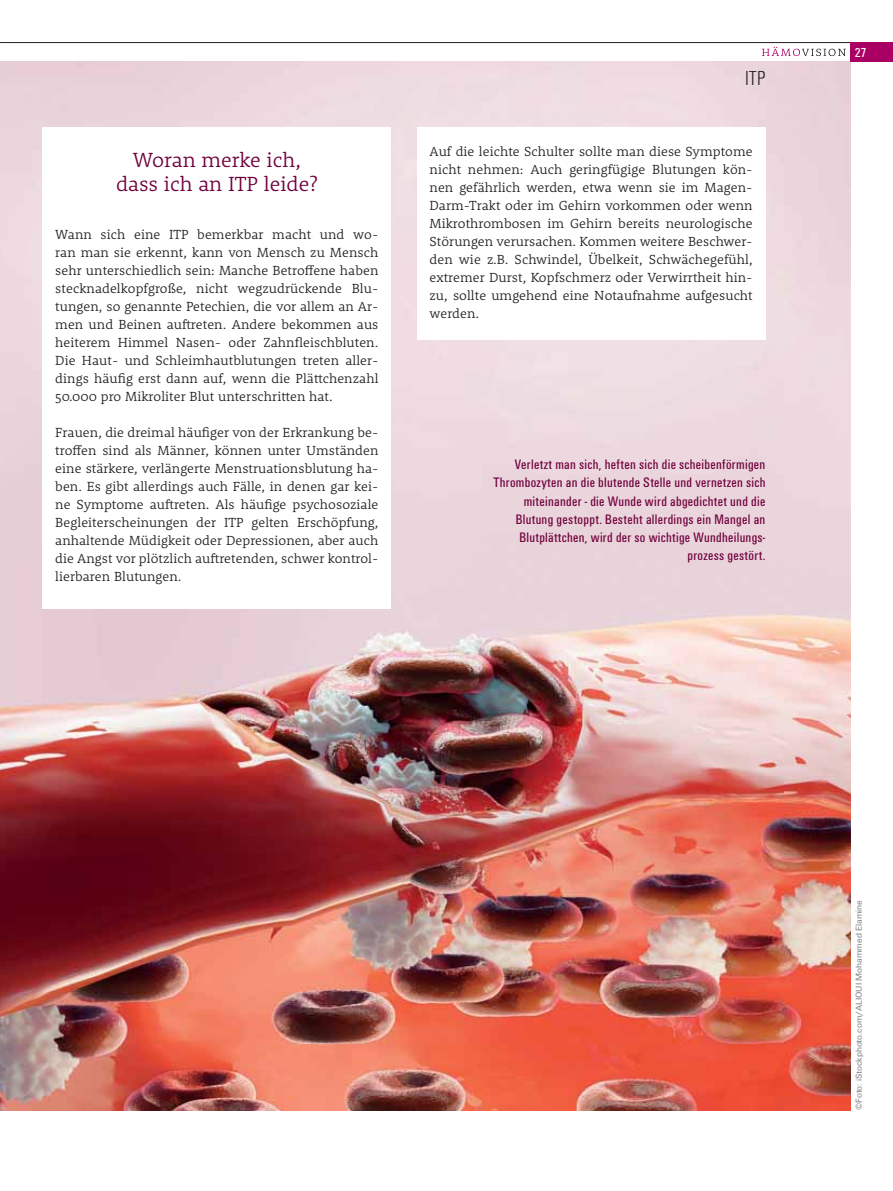
<style>
.page{position:relative;width:893px;height:1191px;background:#fff}
.page>*{position:absolute;margin:0;border:0;box-sizing:border-box;transform-origin:0 0}
.t1{font:300 21px/24px "Rooney";color:#70003d;text-align:center}
.t2{font:300 condensed 21px "Unitus T";color:#231f20}
.t3{font:condensed 14.25px/18px "Unitus T";letter-spacing:.02em;color:#70003d;text-align:right}
.t4{font:300 13.5px/18px "Rooney";letter-spacing:.005em;color:#231f20;text-align:justify}
.t5{font:condensed 13.5px "Unitus T";color:#fff}
.t6{font:9px "Unitus T";color:#808285}
</style>
<div class="page">
<hr style="left:0;top:42px;width:893px;height:1px;background:#231f20">
<img style="left:0;top:62px;width:850px;height:1048px">
<div style="left:43px;top:213px;width:348px;height:395px;background:#fff"></div>
<div style="left:43px;top:128px;width:348px;height:85px;background:#fff"></div>
<div style="left:417px;top:128px;width:348px;height:212px;background:#fff"></div>
<div style="left:850px;top:43px;width:43px;height:19px;background:#ab0063"></div>
<svg style="left:762px;top:47px;width:84px;height:9px"></svg>
<h1 class="t2" style="left:745px;top:69px;width:22px">ITP</h1>
<h1 class="t1" style="left:116px;top:150px;width:203px">Woran merke ich, dass ich an ITP leide?</h1>
<p class="t4" style="left:429px;top:143px;width:325px">Auf die leichte Schulter sollte man diese Symptome nicht nehmen: Auch geringfügige Blutungen kön&shy;nen gefährlich werden, etwa wenn sie im Magen-Darm-Trakt oder im Gehirn vorkommen oder wenn Mikrothrombosen im Gehirn bereits neurologische Störungen verursachen. Kommen weitere Beschwer&shy;den wie z.B. Schwindel, Übelkeit, Schwächegefühl, extremer Durst, Kopfschmerz oder Verwirrtheit hin&shy;zu, sollte umgehend eine Notaufnahme aufgesucht werden.</p>
<p class="t4" style="left:55px;top:226px;width:325px">Wann sich eine ITP bemerkbar macht und wo&shy;ran man sie erkennt, kann von Mensch zu Mensch sehr unterschiedlich sein: Manche Betroffene haben stecknadelkopfgroße, nicht wegzudrückende Blu&shy;tungen, so genannte Petechien, die vor allem an Ar&shy;men und Beinen auftreten. Andere bekommen aus heiterem Himmel Nasen- oder Zahnfleischbluten.<br>Die Haut- und Schleimhautblutungen treten aller&shy;dings häufig erst dann auf, wenn die Plättchenzahl 50.000 pro Mikroliter Blut unterschritten hat.</p>
<p class="t4" style="left:55px;top:424px;width:325px">Frauen, die dreimal häufiger von der Erkrankung be&shy;troffen sind als Männer, können unter Umständen eine stärkere, verlängerte Menstruationsblutung ha&shy;ben. Es gibt allerdings auch Fälle, in denen gar kei&shy;ne Symptome auftreten. Als häufige psychosoziale Begleiterscheinungen der ITP gelten Erschöpfung, anhaltende Müdigkeit oder Depressionen, aber auch die Angst vor plötzlich auftretenden, schwer kontrol&shy;lierbaren Blutungen.</p>
<p class="t3" style="left:493px;top:456px;width:273px">Verletzt man sich, heften sich die scheibenförmigen Thrombozyten an die blutende Stelle und vernetzen sich miteinander - die Wunde wird abgedichtet und die Blutung gestoppt. Besteht allerdings ein Mangel an Blutplättchen, wird der so wichtige Wundheilungs&shy;prozess gestört.</p>
<p class="t5" style="left:855px;top:48px;width:13px">27</p>
<p class="t6" style="left:855px;top:1110px;width:212px;rotate:-90deg">©Foto: iStockphoto.com/ALIOUI Mohammed Elamine</p>
</div>
